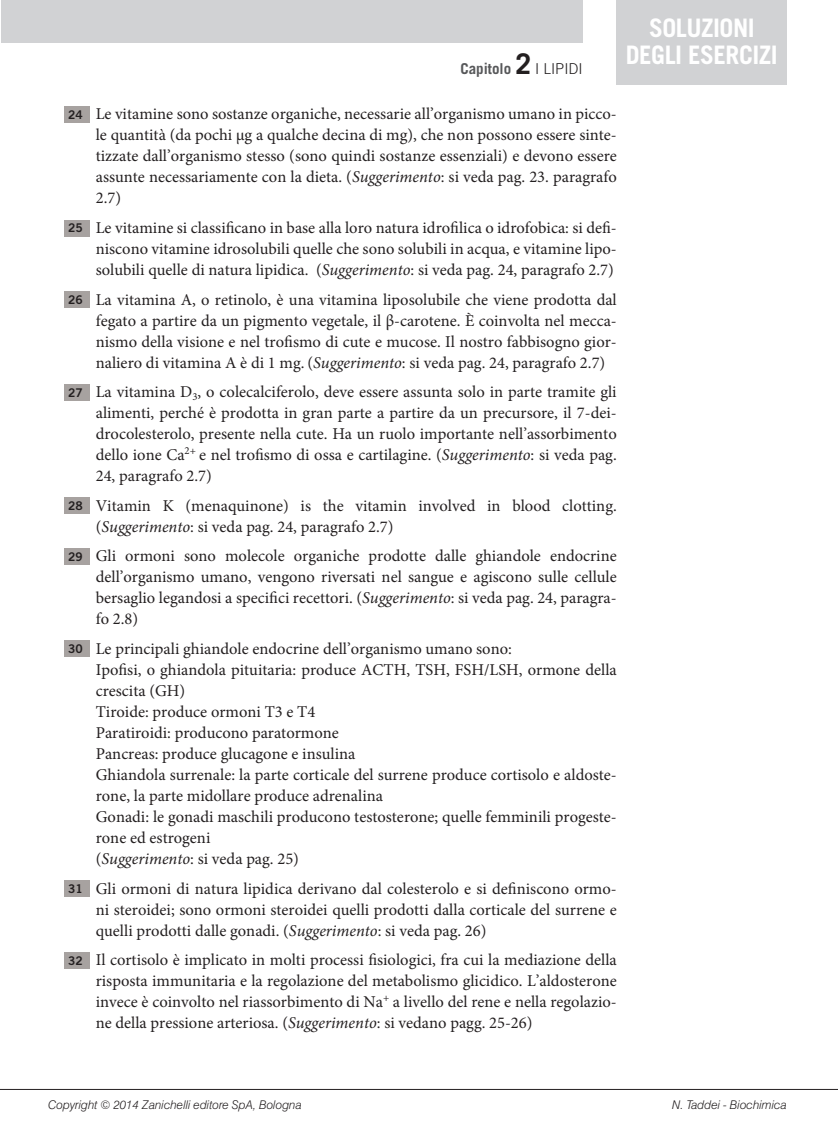
<style>
.page{position:relative;width:838px;height:1132px;background:#fff}
.page>*{position:absolute;margin:0;border:0;box-sizing:border-box;transform-origin:0 0}
.t1{font:700 25.5px/27px "Trade Gothic LT Std";letter-spacing:-.02em;color:#fff;text-align:center}
.t2{font:16.5px/21px "Minion Pro";color:#231f20;text-align:justify}
.t3{font:700 15px "Trade Gothic LT Std";color:#57585a}
.t4{font:italic 300 12px "Swiss 721 BT";color:#231f20}
.s1{font-size:28.5px;color:#231f20}
.s2{font-weight:300;color:#231f20}
.s3{font-family:"Trade Gothic LT Std Bd 2";font-size:12px}
.s4{font-style:italic}
</style>
<div class="page">
<div style="left:1px;top:0;width:582px;height:43px;background:#d1d2d4"></div>
<hr style="left:0;top:1088px;width:838px;height:1px;background:#231f20">
<div style="left:617px;top:0;width:170px;height:85px;background:#d1d2d4"></div>
<div style="left:64px;top:106px;width:25px;height:17px;background:#a7a2a0"></div>
<div style="left:64px;top:220px;width:25px;height:16px;background:#a7a2a0"></div>
<div style="left:64px;top:291px;width:25px;height:17px;background:#a7a2a0"></div>
<div style="left:64px;top:384px;width:25px;height:16px;background:#a7a2a0"></div>
<div style="left:64px;top:497px;width:25px;height:17px;background:#a7a2a0"></div>
<div style="left:64px;top:548px;width:25px;height:16px;background:#a7a2a0"></div>
<div style="left:64px;top:640px;width:25px;height:17px;background:#a7a2a0"></div>
<div style="left:64px;top:880px;width:25px;height:16px;background:#a7a2a0"></div>
<div style="left:64px;top:951px;width:25px;height:17px;background:#a7a2a0"></div>
<p class="t3" style="left:460px;top:59px;width:124px">Capitolo <span class="s1">2</span> <span class="s2">I LIPIDI</span></p>
<h1 class="t1" style="left:626px;top:14px;width:153px">SOLUZIONI<br>DEGLI ESERCIZI</h1>
<p class="t2" style="left:96px;top:104px;width:522px;text-indent:-28px"><span class="s3">24</span> Le vitamine sono sostanze organiche, necessarie all’organismo umano in picco&shy;le quantità (da pochi μg a qualche decina di mg), che non possono essere sinte&shy;tizzate dall’organismo stesso (sono quindi sostanze essenziali) e devono essere assunte necessariamente con la dieta. (<span class="s4">Suggerimento</span>: si veda pag. 23. paragrafo 2.7)</p>
<p class="t2" style="left:96px;top:217px;width:522px;text-indent:-28px"><span class="s3">25</span> Le vitamine si classificano in base alla loro natura idrofilica o idrofobica: si defi&shy;niscono vitamine idrosolubili quelle che sono solubili in acqua, e vitamine lipo&shy;solubili quelle di natura lipidica. (<span class="s4">Suggerimento</span>: si veda pag. 24, paragrafo 2.7)</p>
<p class="t2" style="left:96px;top:289px;width:522px;text-indent:-28px"><span class="s3">26</span> La vitamina A, o retinolo, è una vitamina liposolubile che viene prodotta dal fegato a partire da un pigmento vegetale, il β-carotene. È coinvolta nel mecca&shy;nismo della visione e nel trofismo di cute e mucose. Il nostro fabbisogno gior&shy;naliero di vitamina A è di 1 mg. (<span class="s4">Suggerimento</span>: si veda pag. 24, paragrafo 2.7)</p>
<p class="t2" style="left:96px;top:381px;width:522px;text-indent:-28px"><span class="s3">27</span> La vitamina D<sub>3</sub>, o colecalciferolo, deve essere assunta solo in parte tramite gli alimenti, perché è prodotta in gran parte a partire da un precursore, il 7-dei&shy;drocolesterolo, presente nella cute. Ha un ruolo importante nell’assorbimento dello ione Ca<sup>2+</sup> e nel trofismo di ossa e cartilagine. (<span class="s4">Suggerimento</span>: si veda pag.<br>24, paragrafo 2.7)</p>
<p class="t2" style="left:96px;top:495px;width:522px;text-indent:-28px"><span class="s3">28</span> Vitamin K (menaquinone) is the vitamin involved in blood clotting. (<span class="s4">Suggerimento</span>: si veda pag. 24, paragrafo 2.7)</p>
<p class="t2" style="left:96px;top:545px;width:522px;text-indent:-28px"><span class="s3">29</span> Gli ormoni sono molecole organiche prodotte dalle ghiandole endocrine dell’organismo umano, vengono riversati nel sangue e agiscono sulle cellule bersaglio legandosi a specifici recettori. (<span class="s4">Suggerimento</span>: si veda pag. 24, paragra&shy;fo 2.8)</p>
<p class="t2" style="left:96px;top:638px;width:522px;text-align:left;text-indent:-28px"><span class="s3">30</span> Le principali ghiandole endocrine dell’organismo umano sono:<br>Ipofisi, o ghiandola pituitaria: produce ACTH, TSH, FSH/LSH, ormone della crescita (GH)<br>Tiroide: produce ormoni T3 e T4<br>Paratiroidi: producono paratormone<br>Pancreas: produce glucagone e insulina<br>Ghiandola surrenale: la parte corticale del surrene produce cortisolo e aldoste&shy;rone, la parte midollare produce adrenalina<br>Gonadi: le gonadi maschili producono testosterone; quelle femminili progeste&shy;rone ed estrogeni<br>(<span class="s4">Suggerimento</span>: si veda pag. 25)</p>
<p class="t2" style="left:96px;top:877px;width:522px;text-indent:-28px"><span class="s3">31</span> Gli ormoni di natura lipidica derivano dal colesterolo e si definiscono ormo&shy;ni steroidei; sono ormoni steroidei quelli prodotti dalla corticale del surrene e quelli prodotti dalle gonadi. (<span class="s4">Suggerimento</span>: si veda pag. 26)</p>
<p class="t2" style="left:96px;top:949px;width:522px;text-indent:-28px"><span class="s3">32</span> Il cortisolo è implicato in molti processi fisiologici, fra cui la mediazione della risposta immunitaria e la regolazione del metabolismo glicidico. L’aldosterone invece è coinvolto nel riassorbimento di Na<sup>+</sup> a livello del rene e nella regolazio&shy;ne della pressione arteriosa. (<span class="s4">Suggerimento</span>: si vedano pagg. 25-26)</p>
<p class="t4" style="left:48px;top:1097px;width:255px">Copyright © 2014 Zanichelli editore SpA, Bologna</p>
<p class="t4" style="left:672px;top:1097px;width:116px">N. Taddei - Biochimica</p>
</div>
